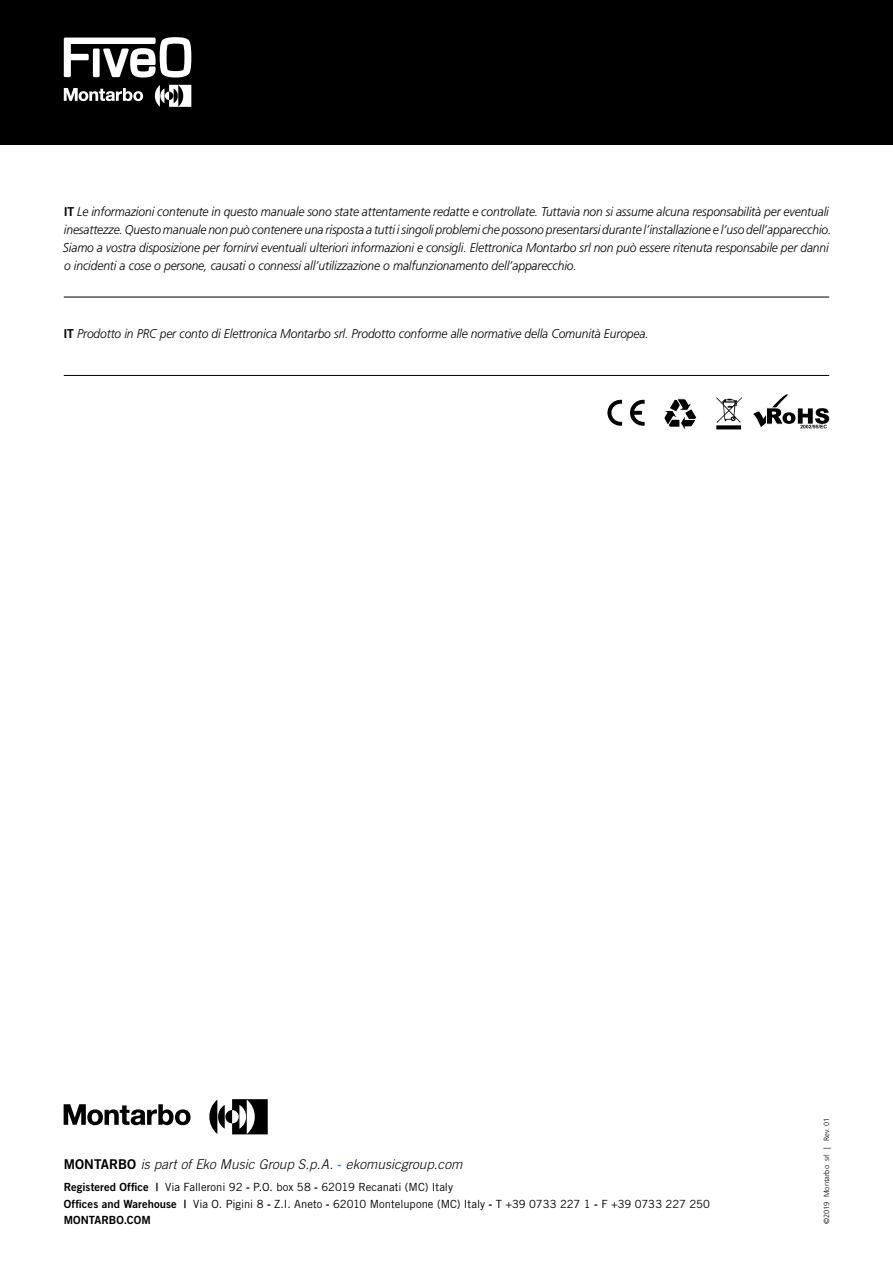
<style>
.page{position:relative;width:893px;height:1263px;background:#fff}
.page>*{position:absolute;margin:0;border:0;box-sizing:border-box;transform-origin:0 0}
.t1{font:italic 300 13.5px "Trade Gothic LT Std";letter-spacing:.005em;color:#000}
.t2{font:italic 300 12.75px/18px "Frutiger LT Std";letter-spacing:-.01em;color:#000;scale:.95 1}
.t3{font:11.25px/16.5px "Trade Gothic LT Std";letter-spacing:-.005em;color:#000}
.t4{font:11.25px "Trade Gothic LT Std Bd 2";letter-spacing:.005em;color:#000}
.t5{font:300 7.5px "Frutiger LT Std";color:#000}
.s1{font-weight:700;font-style:normal}
.s2{font-family:"Trade Gothic LT Std Bd 2";font-weight:400;font-style:normal}
.s3{font-family:"Trade Gothic LT Std Bd 2";font-weight:400;font-style:normal;color:#308ecd}
.s4{font-family:"Trade Gothic LT Std Bd 2"}
</style>
<div class="page">
<div style="left:0;top:0;width:893px;height:144px;background:#000"></div>
<svg style="left:64px;top:37px;width:127px;height:41px"></svg>
<svg style="left:154px;top:85px;width:37px;height:22px"></svg>
<svg style="left:64px;top:88px;width:79px;height:13px"></svg>
<hr style="left:64px;top:297px;width:765px;height:1px;background:#000">
<hr style="left:64px;top:375px;width:765px;height:1px;background:#000">
<svg style="left:753px;top:394px;width:76px;height:34px"></svg>
<svg style="left:630px;top:400px;width:15px;height:26px"></svg>
<svg style="left:607px;top:400px;width:15px;height:26px"></svg>
<svg style="left:664px;top:398px;width:33px;height:32px"></svg>
<svg style="left:716px;top:397px;width:26px;height:26px"></svg>
<svg style="left:716px;top:425px;width:25px;height:4px"></svg>
<svg style="left:209px;top:1099px;width:59px;height:35px"></svg>
<svg style="left:64px;top:1104px;width:127px;height:21px"></svg>
<p class="t2" style="left:63px;top:203px;width:810px"><span class="s1">IT</span> Le informazioni contenute in questo manuale sono state attentamente redatte e controllate. Tuttavia non si assume alcuna responsabilità per eventuali inesattezze. Questo manuale non può contenere una risposta a tutti i singoli problemi che possono presentarsi durante l’installazione e l’uso dell’apparecchio.<br>Siamo a vostra disposizione per fornirvi eventuali ulteriori informazioni e consigli. Elettronica Montarbo srl non può essere ritenuta responsabile per danni o incidenti a cose o persone, causati o connessi all’utilizzazione o malfunzionamento dell’apparecchio.</p>
<p class="t2" style="left:64px;top:324px;width:617px"><span class="s1">IT</span> Prodotto in PRC per conto di Elettronica Montarbo srl. Prodotto conforme alle normative della Comunità Europea.</p>
<p class="t1" style="left:64px;top:1156px;width:400px"><span class="s2">MONTARBO</span> is part of Eko Music Group S.p.A. <span class="s3">-</span> ekomusicgroup.com</p>
<p class="t3" style="left:64px;top:1179px;width:648px"><span class="s4">Registered Office |</span> Via Falleroni 92 <span class="s4">-</span> P.O. box 58 <span class="s4">-</span> 62019 Recanati (MC) Italy<br><span class="s4">Offices and Warehouse |</span> Via O. Pigini 8 <span class="s4">-</span> Z.I. Aneto <span class="s4">-</span> 62010 Montelupone (MC) Italy <span class="s4">-</span> T +39 0733 227 1 <span class="s4">-</span> F +39 0733 227 250</p>
<p class="t4" style="left:64px;top:1213px;width:89px">MONTARBO.COM</p>
<p class="t5" style="left:822px;top:1224px;width:108px;rotate:-90deg">©2019 Montarbo srl | Rev. 01</p>
</div>
